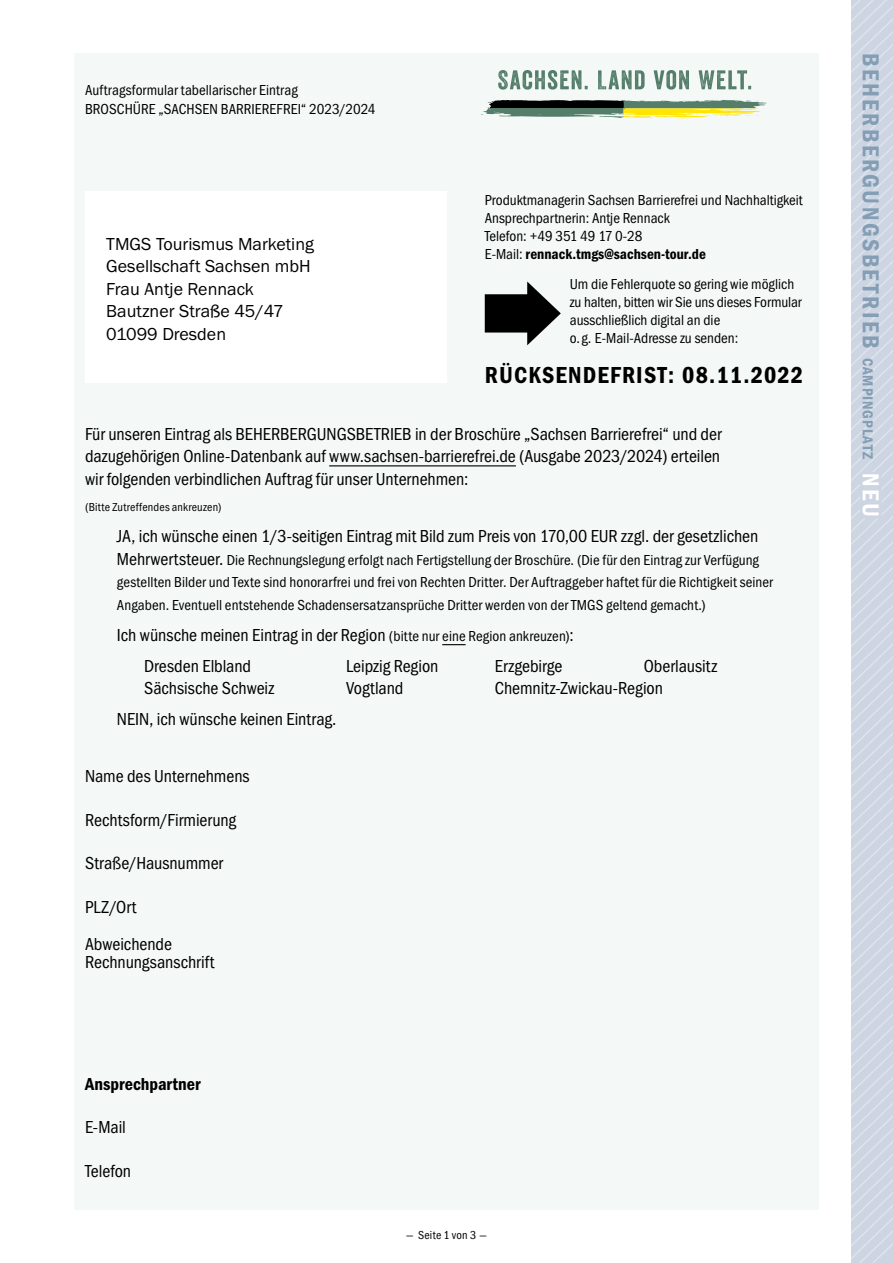
<style>
.page{position:relative;width:893px;height:1263px;background:#fff}
.page>*{position:absolute;margin:0;border:0;box-sizing:border-box;transform-origin:0 0}
.t1{font:600 condensed 24px "Franklin Gothic Itc T";letter-spacing:.1em;color:#839eb5}
.t2{font:600 condensed 24px "Franklin Gothic Itc T";letter-spacing:.05em;color:#000}
.t3{font:condensed 18px/22.5px "Franklin Gothic Itc T";color:#000}
.t4{font:18px/22.5px "Franklin Gothic Itc T";color:#000}
.t5{font:600 condensed 18px "Franklin Gothic Itc T";color:#000}
.t6{font:condensed 15px/18px "Franklin Gothic Itc T";color:#000}
.t7{font:condensed 12px "Franklin Gothic Itc T";letter-spacing:.02em;color:#000}
.s1{font-weight:600}
.s2{font-size:18px}
.s3{font-size:15px}
.s4{color:#fff}
</style>
<div class="page">
<svg style="left:851px;top:0;width:42px;height:1263px;background:#ced7e2"></svg>
<div style="left:74px;top:53px;width:745px;height:1157px;background:#f4f9f8"></div>
<div style="left:85px;top:191px;width:361px;height:192px;background:#fff"></div>
<svg style="left:485px;top:281px;width:76px;height:64px"></svg>
<svg style="left:498px;top:70px;width:90px;height:20px"></svg>
<svg style="left:598px;top:70px;width:47px;height:19px"></svg>
<svg style="left:654px;top:70px;width:35px;height:20px"></svg>
<svg style="left:699px;top:70px;width:52px;height:19px"></svg>
<hr style="left:502px;top:100px;width:123px;height:2px;background:#000">
<svg style="left:623px;top:100px;width:98px;height:2px"></svg>
<hr style="left:329px;top:465px;width:187px;height:1px;background:#000">
<svg style="left:442px;top:644px;width:24px;height:1px"></svg>
<p class="t6" style="left:85px;top:80px;width:292px;line-height:19.5px">Auftragsformular tabellarischer Eintrag<br>BROSCHÜRE „SACHSEN BARRIEREFREI“ 2023/2024</p>
<p class="t4" style="left:106px;top:232px;width:209px">TMGS Tourismus Marketing<br>Gesellschaft Sachsen mbH<br>Frau Antje Rennack<br>Bautzner Straße 45/47<br>01099 Dresden</p>
<p class="t6" style="left:485px;top:190px;width:319px">Produktmanagerin Sachsen Barrierefrei und Nachhaltigkeit Ansprechpartnerin: Antje Rennack<br>Telefon: +49 351 49 17 0-28<br>E-Mail: <span class="s1">rennack.tmgs@sachsen-tour.de</span></p>
<p class="t6" style="left:570px;top:275px;width:233px">Um die Fehlerquote so gering wie möglich zu halten, bitten wir Sie uns dieses Formular ausschließlich digital an die<br>o.g. E-Mail-Adresse zu senden:</p>
<h1 class="t2" style="left:485px;top:361px;width:320px">RÜCKSENDEFRIST: 08.11.2022</h1>
<p class="t3" style="left:85px;top:422px;width:638px;text-align:justify">Für unseren Eintrag als BEHERBERGUNGSBETRIEB in der Broschüre „Sachsen Barrierefrei“ und der dazugehörigen Online-Datenbank auf www.sachsen-barrierefrei.de (Ausgabe 2023/2024) erteilen wir folgenden verbindlichen Auftrag für unser Unternehmen:</p>
<p class="t7" style="left:85px;top:501px;width:138px">(Bitte Zutreffendes ankreuzen)</p>
<p class="t3" style="left:117px;top:525px;width:643px">JA, ich wünsche einen 1/3-seitigen Eintrag mit Bild zum Preis von 170,00 EUR zzgl. der gesetzlichen</p>
<p class="t6" style="left:117px;top:548px;width:658px;line-height:22.5px"><span class="s2">Mehrwertsteuer.</span> Die Rechnungslegung erfolgt nach Fertigstellung der Broschüre. (Die für den Eintrag zur Verfügung gestellten Bilder und Texte sind honorarfrei und frei von Rechten Dritter. Der Auftraggeber haftet für die Richtigkeit seiner<br>Angaben. Eventuell entstehende Schadensersatzansprüche Dritter werden von der TMGS geltend gemacht.)</p>
<p class="t3" style="left:144px;top:619px;width:431px;line-height:31px;text-indent:-27px">Ich wünsche meinen Eintrag in der Region <span class="s3">(bitte nur eine Region ankreuzen)</span>:<br>Dresden Elbland</p>
<p class="t3" style="left:346px;top:654px;width:94px">Leipzig Region</p>
<p class="t3" style="left:495px;top:654px;width:69px">Erzgebirge</p>
<p class="t3" style="left:644px;top:654px;width:75px">Oberlausitz</p>
<p class="t3" style="left:144px;top:677px;width:132px">Sächsische Schweiz</p>
<p class="t3" style="left:346px;top:677px;width:59px">Vogtland</p>
<p class="t3" style="left:495px;top:677px;width:170px">Chemnitz-Zwickau-Region</p>
<p class="t3" style="left:117px;top:708px;width:221px">NEIN, ich wünsche keinen Eintrag.</p>
<p class="t3" style="left:85px;top:764px;width:166px">Name des Unternehmens</p>
<p class="t3" style="left:85px;top:808px;width:153px">Rechtsform/Firmierung</p>
<p class="t3" style="left:85px;top:852px;width:140px">Straße/Hausnummer</p>
<p class="t3" style="left:85px;top:889px;width:88px;line-height:36.3px">PLZ/Ort<br>Abweichende</p>
<p class="t3" style="left:85px;top:950px;width:131px">Rechnungsanschrift</p>
<p class="t5" style="left:85px;top:1073px;width:117px">Ansprechpartner</p>
<p class="t3" style="left:85px;top:1116px;width:42px">E-Mail</p>
<p class="t3" style="left:85px;top:1159px;width:48px">Telefon</p>
<p class="t7" style="left:406px;top:1229px;width:82px">— Seite 1 von 3 —</p>
<h1 class="t1" style="left:884px;top:53px;width:465px;rotate:90deg">BEHERBERGUNGSBETRIEB <span class="s3">CAMPINGPLATZ</span> <span class="s4">NEU</span></h1>
</div>
